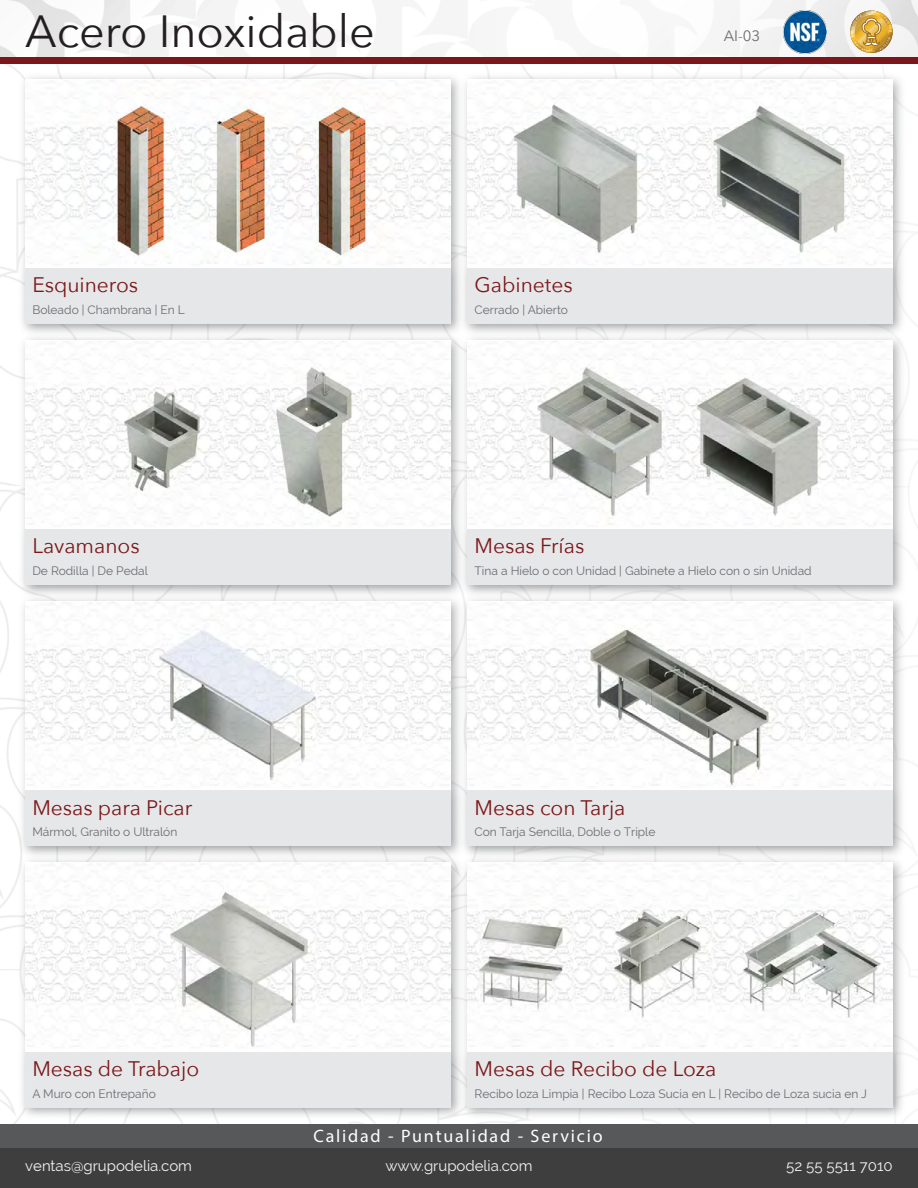
<style>
.page{position:relative;width:918px;height:1188px;background:#fff}
.page>*{position:absolute;margin:0;border:0;box-sizing:border-box;transform-origin:0 0}
.t1{font:45px "Avenir Next";color:#231f20}
.t2{font:21px "Avenir Next";color:#7c181a}
.t3{font:18px "Myriad Pro";letter-spacing:.1em;color:#fff}
.t4{font:15px "Raleway";color:#f2f3f4}
.t5{font:15px "Avenir Next";color:#6c6d70}
.t6{font:12px "Raleway";color:#6c6d70}
</style>
<div class="page">
<img style="left:15px;top:69px;width:442px;height:261px">
<img style="left:25px;top:79px;width:425px;height:189px">
<div style="left:25px;top:268px;width:425px;height:55px;background:#e6e7e9"></div>
<img style="left:0;top:0;width:918px;height:57px">
<svg style="left:850px;top:10px;width:43px;height:43px"></svg>
<img style="left:784px;top:10px;width:42px;height:43px">
<img style="left:15px;top:601px;width:442px;height:251px">
<img style="left:25px;top:602px;width:425px;height:189px">
<div style="left:25px;top:791px;width:425px;height:55px;background:#e6e7e9"></div>
<img style="left:15px;top:852px;width:442px;height:272px">
<img style="left:25px;top:863px;width:425px;height:189px">
<div style="left:25px;top:1052px;width:425px;height:55px;background:#e6e7e9"></div>
<img style="left:457px;top:863px;width:450px;height:261px">
<img style="left:467px;top:863px;width:426px;height:189px">
<div style="left:467px;top:1052px;width:426px;height:55px;background:#e6e7e9"></div>
<img style="left:467px;top:340px;width:440px;height:251px">
<img style="left:467px;top:340px;width:426px;height:189px">
<div style="left:467px;top:529px;width:426px;height:56px;background:#e6e7e9"></div>
<img style="left:15px;top:330px;width:452px;height:271px">
<img style="left:25px;top:340px;width:425px;height:189px">
<div style="left:25px;top:529px;width:425px;height:56px;background:#e6e7e9"></div>
<img style="left:457px;top:591px;width:450px;height:272px">
<img style="left:468px;top:602px;width:425px;height:189px">
<div style="left:467px;top:791px;width:426px;height:55px;background:#e6e7e9"></div>
<img style="left:457px;top:69px;width:450px;height:271px">
<img style="left:468px;top:79px;width:425px;height:189px">
<div style="left:468px;top:268px;width:425px;height:55px;background:#e6e7e9"></div>
<div style="left:0;top:57px;width:918px;height:7px;background:#7b171a"></div>
<div style="left:0;top:1124px;width:918px;height:64px;background:#3e3e3f"></div>
<div style="left:0;top:1124px;width:918px;height:24px;background:#57585a"></div>
<svg style="left:851px;top:11px;width:41px;height:41px;background:#d8b25f"></svg>
<h1 class="t1" style="left:25px;top:-7px;width:351px">Acero Inoxidable</h1>
<p class="t5" style="left:724px;top:23px;width:38px">AI-03</p>
<h2 class="t2" style="left:32px;top:267px;width:107px">Esquineros</h2>
<p class="t6" style="left:32px;top:303px;width:154px">Boleado | Chambrana | En L</p>
<h2 class="t2" style="left:475px;top:267px;width:100px">Gabinetes</h2>
<p class="t6" style="left:475px;top:303px;width:95px">Cerrado | Abierto</p>
<h2 class="t2" style="left:32px;top:528px;width:109px">Lavamanos</h2>
<p class="t6" style="left:32px;top:564px;width:117px">De Rodilla | De Pedal</p>
<h2 class="t2" style="left:475px;top:528px;width:111px">Mesas Frías</h2>
<p class="t6" style="left:475px;top:564px;width:339px">Tina a Hielo o con Unidad | Gabinete a Hielo con o sin Unidad</p>
<h2 class="t2" style="left:32px;top:790px;width:161px">Mesas para Picar</h2>
<p class="t6" style="left:32px;top:825px;width:146px">Mármol, Granito o Ultralón</p>
<h2 class="t2" style="left:475px;top:790px;width:152px">Mesas con Tarja</h2>
<p class="t6" style="left:475px;top:825px;width:182px">Con Tarja Sencilla, Doble o Triple</p>
<h2 class="t2" style="left:32px;top:1051px;width:168px">Mesas de Trabajo</h2>
<p class="t6" style="left:32px;top:1086px;width:125px">A Muro con Entrepaño</p>
<h2 class="t2" style="left:475px;top:1051px;width:243px">Mesas de Recibo de Loza</h2>
<p class="t6" style="left:475px;top:1086px;width:394px">Recibo loza Limpia | Recibo Loza Sucia en L | Recibo de Loza sucia en J</p>
<h3 class="t3" style="left:314px;top:1125px;width:291px">Calidad - Puntualidad - Servicio</h3>
<p class="t4" style="left:25px;top:1157px;width:168px">ventas@grupodelia.com</p>
<p class="t4" style="left:385px;top:1157px;width:149px">www.grupodelia.com</p>
<p class="t4" style="left:786px;top:1157px;width:108px">52 55 5511 7010</p>
</div>
